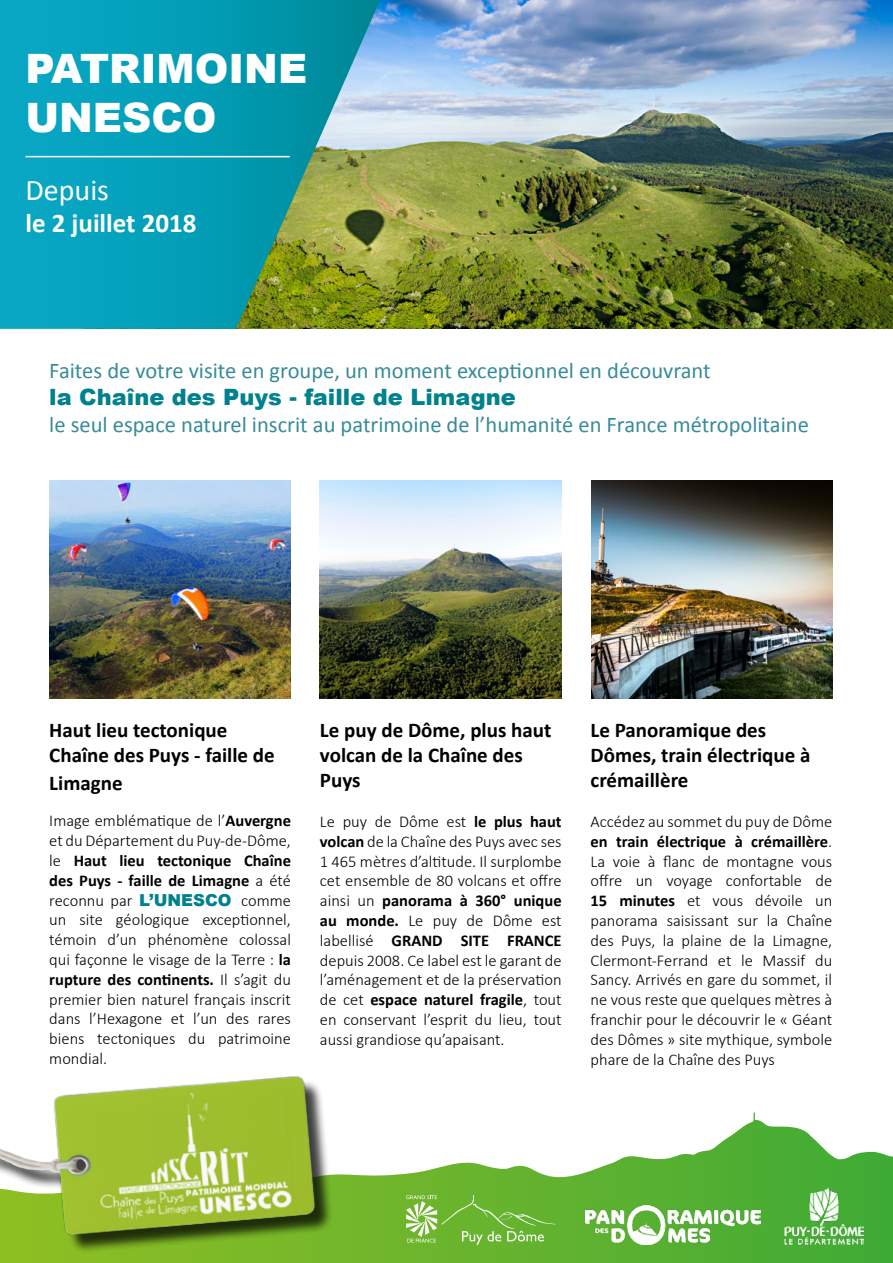
<style>
.page{position:relative;width:893px;height:1263px;background:#fff}
.page>*{position:absolute;margin:0;border:0;box-sizing:border-box;transform-origin:0 0}
.t1{font:900 40.5px/48.6px "Arial";color:#fff}
.t2{font:30px "Calibri";color:#fff}
.t3{font:700 27px "Calibri";color:#fff}
.t4{font:22.5px "Calibri";color:#388b98}
.t5{font:900 22.5px "Arial";color:#00818e}
.t6{font:700 21px/25.2px "Calibri";color:#000}
.t7{font:300 16.5px/19.8px "Calibri";color:#000;text-align:justify}
.s1{font-weight:700}
.s2{font-family:"Arial";font-weight:900;color:#00818e}
</style>
<div class="page">
<svg style="left:394px;top:1112px;width:499px;height:151px"></svg>
<img style="left:585px;top:1205px;width:175px;height:40px">
<svg style="left:406px;top:1195px;width:150px;height:50px;background:#7abd48"></svg>
<img style="left:784px;top:1188px;width:79px;height:57px">
<img style="left:380px;top:0;width:513px;height:329px">
<svg style="left:0;top:0;width:380px;height:329px;background:#209fa5"></svg>
<img style="left:49px;top:480px;width:242px;height:218px">
<hr style="left:26px;top:156px;width:264px;height:1px;background:#fff">
<img style="left:591px;top:480px;width:241px;height:218px">
<img style="left:320px;top:480px;width:241px;height:218px">
<img style="left:0;top:1076px;width:394px;height:187px">
<h1 class="t1" style="left:26px;top:43px;width:283px">PATRIMOINE<br>UNESCO</h1>
<h2 class="t2" style="left:26px;top:171px;width:85px">Depuis</h2>
<h3 class="t3" style="left:26px;top:206px;width:173px">le 2 juillet 2018</h3>
<h3 class="t4" style="left:49px;top:357px;width:663px">Faites de votre visite en groupe, un moment exceptionnel en découvrant</h3>
<h3 class="t5" style="left:49px;top:381px;width:468px">la Chaîne des Puys - faille de Limagne</h3>
<h3 class="t4" style="left:49px;top:411px;width:761px">le seul espace naturel inscrit au patrimoine de l’humanité en France métropolitaine</h3>
<p class="t6" style="left:49px;top:717px;width:227px">Haut lieu tectonique<br>Chaîne des Puys - faille de</p>
<p class="t6" style="left:49px;top:771px;width:75px">Limagne</p>
<p class="t7" style="left:49px;top:811px;width:243px">Image emblématique de l’<span class="s1">Auvergne </span>et du Département du Puy-de-Dôme, le <span class="s1">Haut lieu tectonique Chaîne des Puys - faille de Limagne</span> a été reconnu par <span class="s2">L’UNESCO</span> comme un site géologique exceptionnel, témoin d’un phénomène colossal qui façonne le visage de la Terre : <span class="s1">la rupture des continents.</span> Il s’agit du premier bien naturel français inscrit dans l’Hexagone et l’un des rares biens tectoniques du patrimoine mondial.</p>
<p class="t6" style="left:320px;top:717px;width:233px">Le puy de Dôme, plus haut volcan de la Chaîne des<br>Puys</p>
<p class="t7" style="left:320px;top:811px;width:243px">Le puy de Dôme est <span class="s1">le plus haut volcan</span> de la Chaîne des Puys avec ses 1 465 mètres d’altitude. Il surplombe cet ensemble de 80 volcans et offre ainsi un <span class="s1">panorama à 360° unique au monde.</span> Le puy de Dôme est labellisé <span class="s1">GRAND SITE FRANCE </span>depuis 2008. Ce label est le garant de l’aménagement et de la préservation de cet <span class="s1">espace naturel fragile</span>, tout en conservant l’esprit du lieu, tout aussi grandiose qu’apaisant.</p>
<p class="t6" style="left:591px;top:717px;width:221px">Le Panoramique des<br>Dômes, train électrique à crémaillère</p>
<p class="t7" style="left:591px;top:811px;width:243px">Accédez au sommet du puy de Dôme <span class="s1">en train électrique à crémaillère</span>.<br>La voie à flanc de montagne vous offre un voyage confortable de <span class="s1">15 minutes</span> et vous dévoile un panorama saisissant sur la Chaîne des Puys, la plaine de la Limagne, Clermont-Ferrand et le Massif du Sancy. Arrivés en gare du sommet, il ne vous reste que quelques mètres à franchir pour le découvrir le « Géant des Dômes » site mythique, symbole phare de la Chaîne des Puys</p>
</div>
